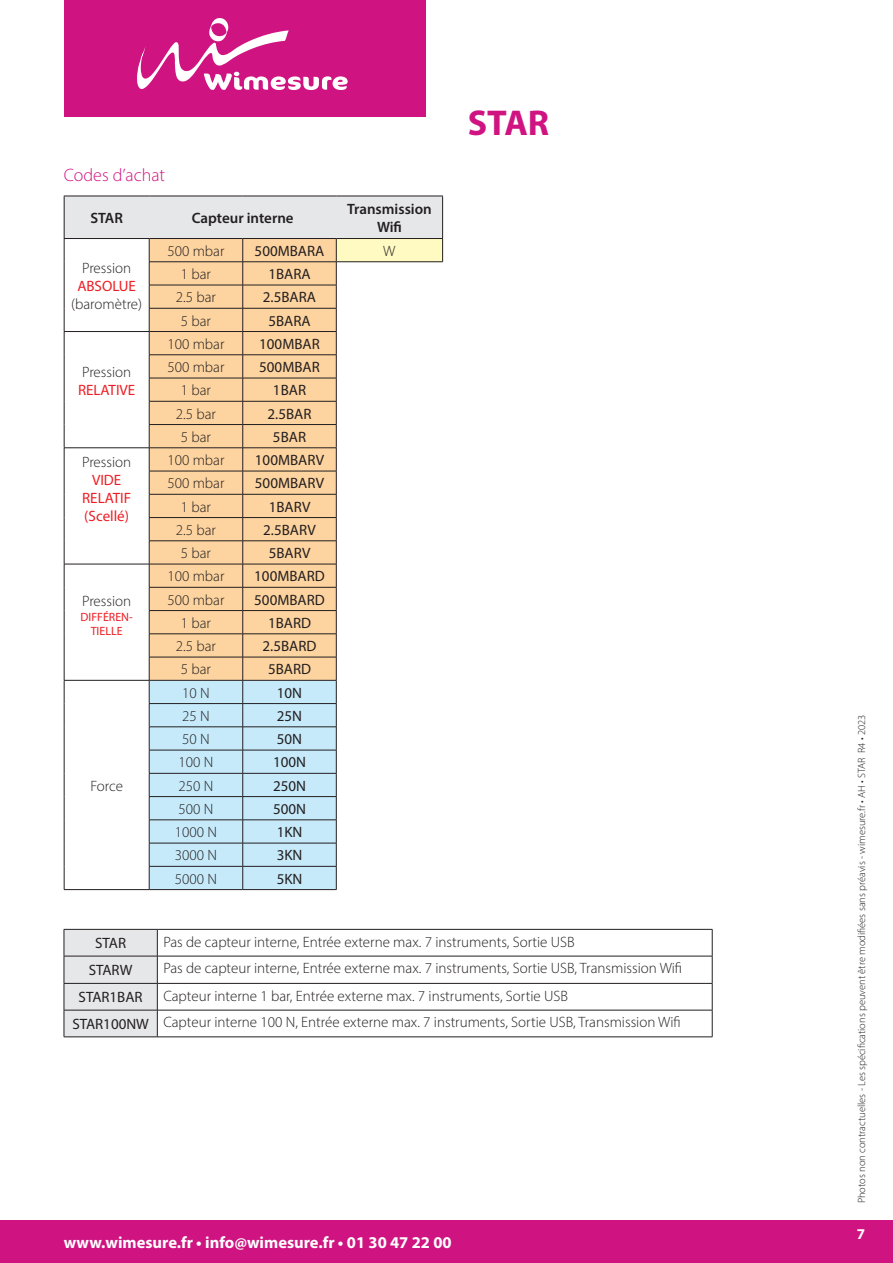
<style>
.page{position:relative;width:893px;height:1263px;background:#fff}
.page>*{position:absolute;margin:0;border:0;box-sizing:border-box;transform-origin:0 0}
.Titre{font:700 36px "Myriad Pro";color:#cf1481}
.Titre_2{font:300 18px "Myriad Pro";color:#cf1481}
.t1{font:700 16.5px "Myriad Pro";color:#fff}
.t2{font:300 15px "Myriad Pro";color:#231f20}
.t3{font:15px "Myriad Pro";color:#231f20}
.t4{font:600 15px/18px "Myriad Pro";color:#231f20;text-align:center}
.t5{font:15px "Myriad Pro";color:#ee1d23}
.t6{font:700 15px "Myriad Pro";color:#fff}
.t7{font:12px/14.4px "Myriad Pro";color:#ee1d23;text-align:center}
.t8{font:300 10.5px "Myriad Pro";color:#231f20}
</style>
<div class="page">
<div style="left:0;top:1220px;width:893px;height:43px;background:#cf1481"></div>
<div style="left:64px;top:0;width:361px;height:117px;background:#cf1481"></div>
<svg style="left:137px;top:18px;width:211px;height:72px"></svg>
<hr style="left:64px;top:889px;width:85px;height:1px;background:#231f20">
<svg style="left:64px;top:197px;width:379px;height:692px"></svg>
<hr style="left:149px;top:889px;width:94px;height:1px;background:#231f20">
<hr style="left:243px;top:889px;width:93px;height:1px;background:#231f20">
<hr style="left:64px;top:196px;width:85px;height:1px;background:#231f20">
<hr style="left:64px;top:196px;width:1px;height:42px;background:#231f20">
<hr style="left:149px;top:196px;width:94px;height:1px;background:#231f20">
<hr style="left:243px;top:196px;width:93px;height:1px;background:#231f20">
<hr style="left:336px;top:196px;width:107px;height:1px;background:#231f20">
<hr style="left:442px;top:196px;width:1px;height:42px;background:#231f20">
<hr style="left:64px;top:238px;width:85px;height:1px;background:#231f20">
<hr style="left:149px;top:238px;width:94px;height:1px;background:#231f20">
<hr style="left:243px;top:238px;width:93px;height:1px;background:#231f20">
<hr style="left:336px;top:238px;width:107px;height:1px;background:#231f20">
<hr style="left:157px;top:929px;width:555px;height:1px;background:#231f20">
<hr style="left:157px;top:956px;width:555px;height:1px;background:#231f20">
<hr style="left:157px;top:983px;width:555px;height:1px;background:#231f20">
<hr style="left:157px;top:1010px;width:555px;height:1px;background:#231f20">
<svg style="left:64px;top:929px;width:94px;height:107px;background:#dcdddf"></svg>
<svg style="left:712px;top:929px;width:1px;height:108px"></svg>
<hr style="left:64px;top:1036px;width:93px;height:1px;background:#231f20">
<hr style="left:157px;top:1036px;width:555px;height:1px;background:#231f20">
<p class="Titre_2" style="left:64px;top:164px;width:103px">Codes d’achat</p>
<p class="t4" style="left:90px;top:208px;width:34px">STAR</p>
<p class="t4" style="left:192px;top:208px;width:103px">Capteur interne</p>
<p class="t4" style="left:347px;top:199px;width:86px">Transmission<br>Wifi</p>
<p class="t2" style="left:82px;top:259px;width:51px">Pression</p>
<p class="t5" style="left:77px;top:276px;width:60px">ABSOLUE</p>
<p class="t2" style="left:71px;top:295px;width:73px">(baromètre)</p>
<p class="t2" style="left:167px;top:242px;width:59px">500 mbar</p>
<p class="t3" style="left:255px;top:241px;width:71px">500MBARA</p>
<p class="t2" style="left:383px;top:242px;width:14px">W</p>
<p class="t2" style="left:181px;top:265px;width:32px">1 bar</p>
<p class="t3" style="left:268px;top:265px;width:44px">1BARA</p>
<p class="t2" style="left:176px;top:288px;width:42px">2.5 bar</p>
<p class="t3" style="left:263px;top:288px;width:55px">2.5BARA</p>
<p class="t2" style="left:181px;top:311px;width:32px">5 bar</p>
<p class="t3" style="left:268px;top:311px;width:44px">5BARA</p>
<p class="t2" style="left:82px;top:363px;width:51px">Pression</p>
<p class="t5" style="left:78px;top:381px;width:59px">RELATIVE</p>
<p class="t2" style="left:82px;top:452px;width:51px">Pression</p>
<p class="t5" style="left:92px;top:470px;width:31px">VIDE</p>
<p class="t5" style="left:82px;top:488px;width:50px">RELATIF</p>
<p class="t5" style="left:84px;top:506px;width:46px">(Scellé)</p>
<p class="t2" style="left:82px;top:592px;width:51px">Pression</p>
<p class="t7" style="left:80px;top:609px;width:54px">DIFFÉREN-<br>TIELLE</p>
<p class="t2" style="left:90px;top:776px;width:34px">Force</p>
<p class="t2" style="left:167px;top:335px;width:59px">100 mbar</p>
<p class="t3" style="left:259px;top:334px;width:62px">100MBAR</p>
<p class="t2" style="left:167px;top:358px;width:59px">500 mbar</p>
<p class="t3" style="left:259px;top:358px;width:62px">500MBAR</p>
<p class="t2" style="left:181px;top:381px;width:32px">1 bar</p>
<p class="t3" style="left:273px;top:381px;width:35px">1BAR</p>
<p class="t2" style="left:176px;top:404px;width:42px">2.5 bar</p>
<p class="t3" style="left:268px;top:404px;width:45px">2.5BAR</p>
<p class="t2" style="left:181px;top:428px;width:32px">5 bar</p>
<p class="t3" style="left:273px;top:427px;width:35px">5BAR</p>
<p class="t2" style="left:167px;top:451px;width:59px">100 mbar</p>
<p class="t3" style="left:255px;top:451px;width:71px">100MBARV</p>
<p class="t2" style="left:167px;top:474px;width:59px">500 mbar</p>
<p class="t3" style="left:255px;top:474px;width:71px">500MBARV</p>
<p class="t2" style="left:181px;top:497px;width:32px">1 bar</p>
<p class="t3" style="left:269px;top:497px;width:43px">1BARV</p>
<p class="t2" style="left:176px;top:521px;width:42px">2.5 bar</p>
<p class="t3" style="left:263px;top:520px;width:54px">2.5BARV</p>
<p class="t2" style="left:181px;top:544px;width:32px">5 bar</p>
<p class="t3" style="left:269px;top:544px;width:43px">5BARV</p>
<p class="t2" style="left:167px;top:567px;width:59px">100 mbar</p>
<p class="t3" style="left:254px;top:567px;width:72px">100MBARD</p>
<p class="t2" style="left:167px;top:590px;width:59px">500 mbar</p>
<p class="t3" style="left:254px;top:590px;width:72px">500MBARD</p>
<p class="t2" style="left:181px;top:614px;width:32px">1 bar</p>
<p class="t3" style="left:268px;top:613px;width:45px">1BARD</p>
<p class="t2" style="left:176px;top:637px;width:42px">2.5 bar</p>
<p class="t3" style="left:263px;top:637px;width:55px">2.5BARD</p>
<p class="t2" style="left:181px;top:660px;width:32px">5 bar</p>
<p class="t3" style="left:268px;top:660px;width:45px">5BARD</p>
<p class="t2" style="left:182px;top:683px;width:29px">10 N</p>
<p class="t3" style="left:277px;top:683px;width:27px">10N</p>
<p class="t2" style="left:182px;top:707px;width:29px">25 N</p>
<p class="t3" style="left:277px;top:706px;width:27px">25N</p>
<p class="t2" style="left:182px;top:730px;width:29px">50 N</p>
<p class="t3" style="left:277px;top:730px;width:27px">50N</p>
<p class="t2" style="left:179px;top:753px;width:36px">100 N</p>
<p class="t3" style="left:273px;top:753px;width:34px">100N</p>
<p class="t2" style="left:179px;top:776px;width:36px">250 N</p>
<p class="t3" style="left:273px;top:776px;width:34px">250N</p>
<p class="t2" style="left:179px;top:800px;width:36px">500 N</p>
<p class="t3" style="left:273px;top:799px;width:34px">500N</p>
<p class="t2" style="left:175px;top:823px;width:44px">1000 N</p>
<p class="t3" style="left:277px;top:823px;width:27px">1KN</p>
<p class="t2" style="left:175px;top:846px;width:44px">3000 N</p>
<p class="t3" style="left:277px;top:846px;width:27px">3KN</p>
<p class="t2" style="left:175px;top:869px;width:44px">5000 N</p>
<p class="t3" style="left:277px;top:869px;width:27px">5KN</p>
<p class="Titre" style="left:468px;top:100px;width:83px">STAR</p>
<p class="t3" style="left:95px;top:934px;width:32px">STAR</p>
<p class="t2" style="left:163px;top:932px;width:413px">Pas de capteur interne, Entrée externe max. 7 instruments, Sortie USB</p>
<p class="t3" style="left:89px;top:961px;width:45px">STARW</p>
<p class="t2" style="left:163px;top:959px;width:520px">Pas de capteur interne, Entrée externe max. 7 instruments, Sortie USB, Transmission Wifi</p>
<p class="t3" style="left:79px;top:988px;width:66px">STAR1BAR</p>
<p class="t2" style="left:163px;top:986px;width:406px">Capteur interne 1 bar, Entrée externe max. 7 instruments, Sortie USB</p>
<p class="t3" style="left:72px;top:1015px;width:78px">STAR100NW</p>
<p class="t2" style="left:163px;top:1013px;width:519px">Capteur interne 100 N, Entrée externe max. 7 instruments, Sortie USB, Transmission Wifi</p>
<p class="t1" style="left:64px;top:1231px;width:389px">www.wimesure.fr • info@wimesure.fr • 01 30 47 22 00</p>
<p class="t8" style="left:855px;top:1203px;width:490px;rotate:-90deg">Photos non contractuelles - Les spécifications peuvent être modifiées sans préavis - wimesure.fr • AH • STAR R4 • 2023</p>
<p class="t6" style="left:857px;top:1224px;width:10px">7</p>
</div>
